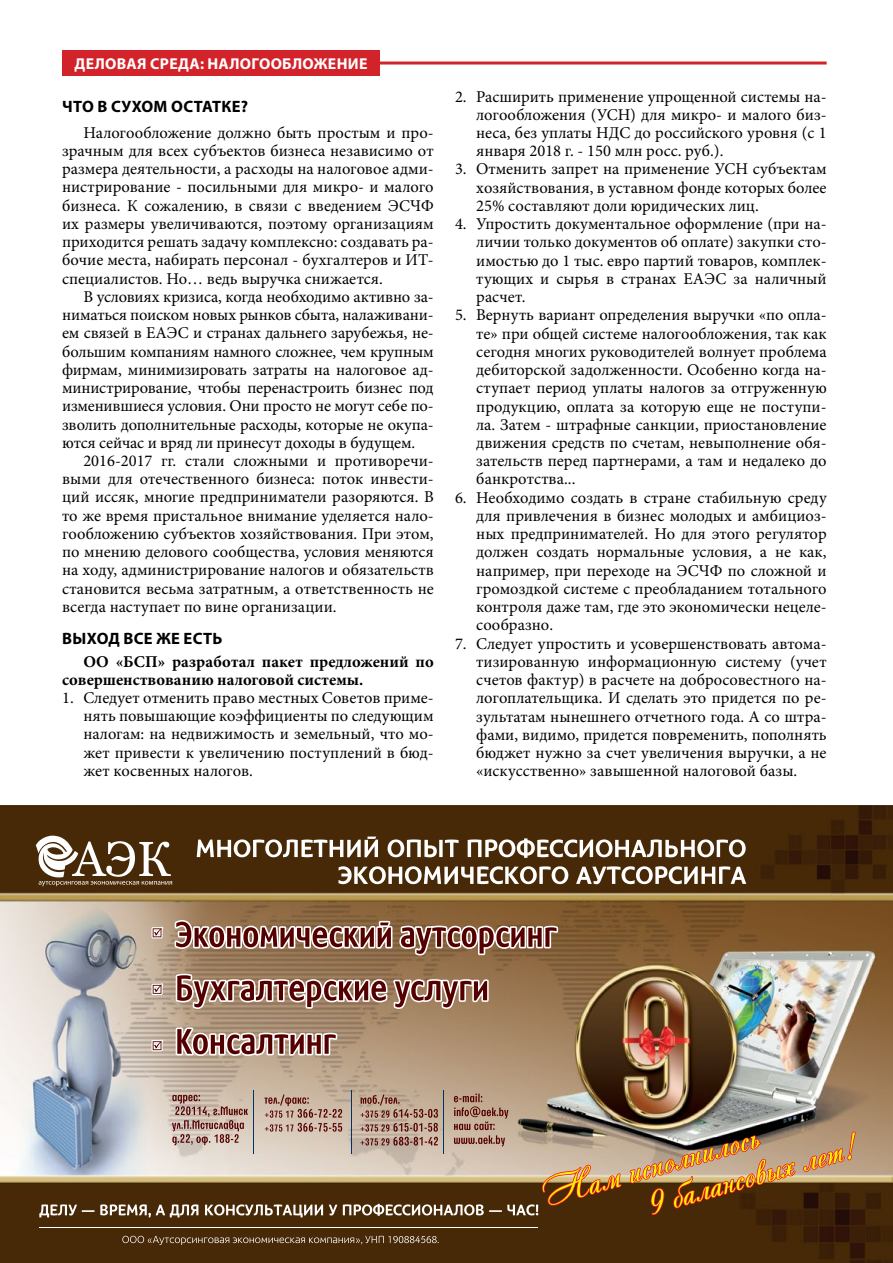
<style>
.page{position:relative;width:893px;height:1263px;background:#fff}
.page>*{position:absolute;margin:0;border:0;box-sizing:border-box;transform-origin:0 0}
.t1{font:16.5px/18.3px "Minion Pro";color:#000;text-align:justify}
.t2{font:700 16.5px/18.3px "Minion Pro";color:#000}
.t3{font:700 16.5px "Myriad Pro";letter-spacing:.02em;color:#000}
.t4{font:700 15.75px "Myriad Pro";letter-spacing:.02em;color:#fff}
</style>
<div class="page">
<img style="left:0;top:806px;width:892px;height:457px">
<svg style="left:36px;top:836px;width:136px;height:50px"></svg>
<svg style="left:197px;top:836px;width:549px;height:48px"></svg>
<svg style="left:122px;top:1236px;width:317px;height:9px;background:#695035"></svg>
<hr style="left:39px;top:1227px;width:499px;height:1px;background:#fff">
<svg style="left:150px;top:925px;width:16px;height:16px"></svg>
<svg style="left:150px;top:981px;width:16px;height:17px"></svg>
<svg style="left:150px;top:1037px;width:16px;height:17px"></svg>
<svg style="left:172px;top:918px;width:388px;height:140px;background:#a48768"></svg>
<svg style="left:176px;top:922px;width:380px;height:132px;background:#9f7c66"></svg>
<img style="left:39px;top:1094px;width:826px;height:123px">
<hr style="left:254px;top:1090px;width:1px;height:64px;background:#003369">
<hr style="left:351px;top:1090px;width:1px;height:64px;background:#003369">
<hr style="left:444px;top:1090px;width:1px;height:64px;background:#003369">
<hr style="left:62px;top:62px;width:765px;height:3px;background:#d2232a">
<div style="left:62px;top:51px;width:318px;height:25px;background:#d2232a"></div>
<p class="t4" style="left:75px;top:54px;width:294px">ДЕЛОВАЯ СРЕДА: НАЛОГООБЛОЖЕНИЕ</p>
<p class="t3" style="left:62px;top:96px;width:187px">ЧТО В СУХОМ ОСТАТКЕ?</p>
<p class="t1" style="left:62px;top:123px;width:373px;text-indent:21px">Налогообложение должно быть простым и про&shy;зрачным для всех субъектов бизнеса независимо от размера деятельности, а расходы на налоговое адми&shy;нистрирование - посильными для микро- и малого бизнеса. К сожалению, в связи с введением ЭСЧФ их размеры увеличиваются, поэтому организациям приходится решать задачу комплексно: создавать ра&shy;бочие места, набирать персонал - бухгалтеров и ИТ&shy;специалистов. Но… ведь выручка снижается.</p>
<p class="t1" style="left:62px;top:287px;width:373px;text-indent:21px">В условиях кризиса, когда необходимо активно за&shy;ниматься поиском новых рынков сбыта, налаживани&shy;ем связей в ЕАЭС и странах дальнего зарубежья, не&shy;большим компаниям намного сложнее, чем крупным фирмам, минимизировать затраты на налоговое ад&shy;министрирование, чтобы перенастроить бизнес под изменившиеся условия. Они просто не могут себе по&shy;зволить дополнительные расходы, которые не окупа&shy;ются сейчас и вряд ли принесут доходы в будущем.</p>
<p class="t1" style="left:62px;top:452px;width:373px;text-indent:21px">2016-2017 гг. стали сложными и противоречи&shy;выми для отечественного бизнеса: поток инвести&shy;ций иссяк, многие предприниматели разоряются. В то же время пристальное внимание уделяется нало&shy;гообложению субъектов хозяйствования. При этом, по мнению делового сообщества, условия меняются на ходу, администрирование налогов и обязательств становится весьма затратным, а ответственность не всегда наступает по вине организации.</p>
<p class="t3" style="left:62px;top:627px;width:162px">ВЫХОД ВСЕ ЖЕ ЕСТЬ</p>
<p class="t2" style="left:62px;top:652px;width:373px;text-indent:21px">ОО «БСП» разработал пакет предложений по совершенствованию налоговой системы.</p>
<p class="t1" style="left:83px;top:689px;width:352px;text-indent:-21px">1. Следует отменить право местных Советов приме&shy;нять повышающие коэффициенты по следующим налогам: на недвижимость и земельный, что мо&shy;жет привести к увеличению поступлений в бюд&shy;жет косвенных налогов.</p>
<p class="t1" style="left:476px;top:87px;width:352px;text-indent:-21px">2. Расширить применение упрощенной системы на&shy;логообложения (УСН) для микро- и малого биз&shy;неса, без уплаты НДС до российского уровня (с 1 января 2018 г. - 150 млн росс. руб.).</p>
<p class="t1" style="left:476px;top:160px;width:352px;text-indent:-21px">3. Отменить запрет на применение УСН субъектам хозяйствования, в уставном фонде которых более 25% составляют доли юридических лиц.</p>
<p class="t1" style="left:476px;top:215px;width:352px;text-indent:-21px">4. Упростить документальное оформление (при на&shy;личии только документов об оплате) закупки сто&shy;имостью до 1 тыс. евро партий товаров, комплек&shy;тующих и сырья в странах ЕАЭС за наличный расчет.</p>
<p class="t1" style="left:476px;top:306px;width:352px;text-indent:-21px">5. Вернуть вариант определения выручки «по опла&shy;те» при общей системе налогообложения, так как сегодня многих руководителей волнует проблема дебиторской задолженности. Особенно когда на&shy;ступает период уплаты налогов за отгруженную продукцию, оплата за которую еще не поступи&shy;ла. Затем - штрафные санкции, приостановление движения средств по счетам, невыполнение обя&shy;зательств перед партнерами, а там и недалеко до банкротства...</p>
<p class="t1" style="left:476px;top:488px;width:352px;text-indent:-21px">6. Необходимо создать в стране стабильную среду для привлечения в бизнес молодых и амбициоз&shy;ных предпринимателей. Но для этого регулятор должен создать нормальные условия, а не как, например, при переходе на ЭСЧФ по сложной и громоздкой системе с преобладанием тотального контроля даже там, где это экономически нецеле&shy;сообразно.</p>
<p class="t1" style="left:476px;top:634px;width:352px;text-indent:-21px">7. Следует упростить и усовершенствовать автома&shy;тизированную информационную систему (учет счетов фактур) в расчете на добросовестного на&shy;логоплательщика. И сделать это придется по ре&shy;зультатам нынешнего отчетного года. А со штра&shy;фами, видимо, придется повременить, пополнять бюджет нужно за счет увеличения выручки, а не «искусственно» завышенной налоговой базы.</p>
</div>
